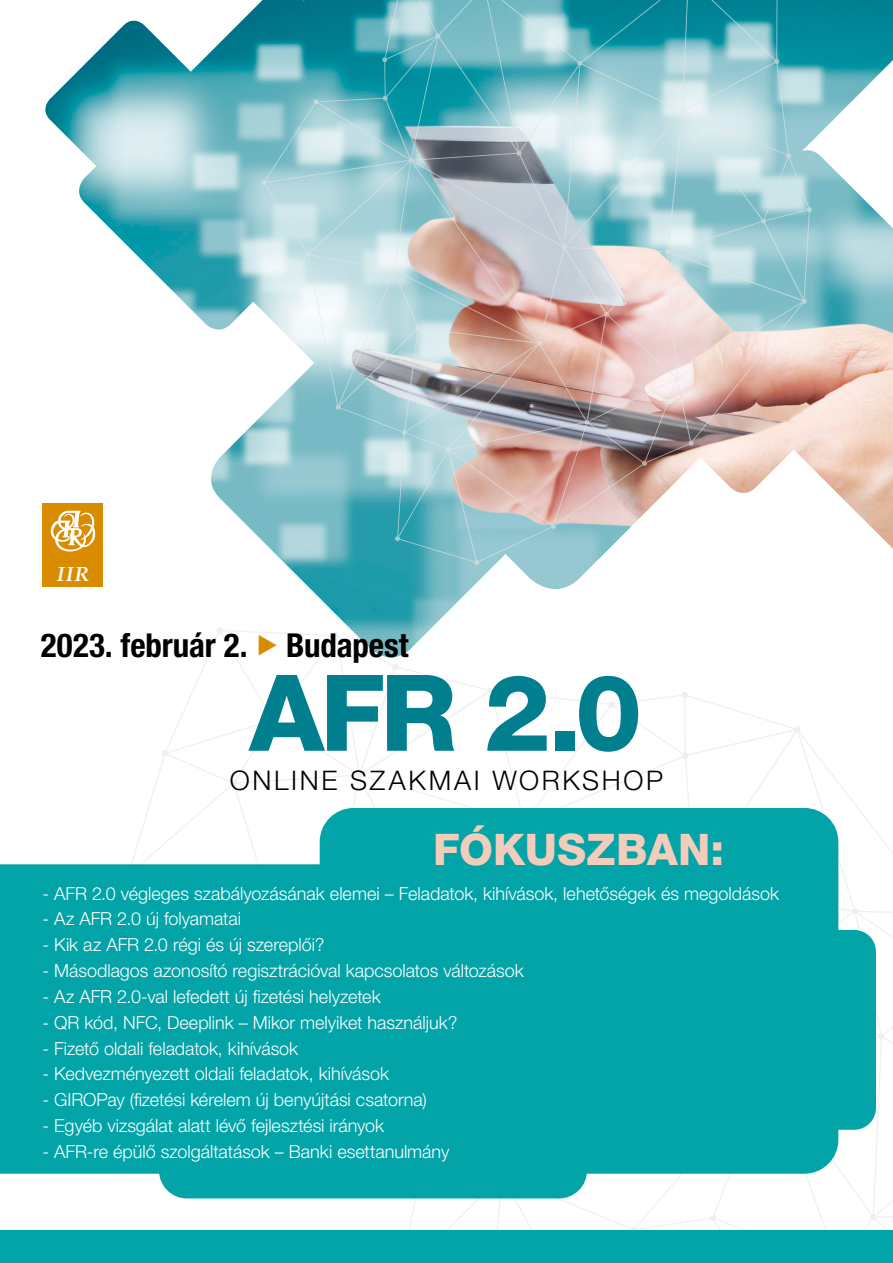
<style>
.page{position:relative;width:893px;height:1263px;background:#fff}
.page>*{position:absolute;margin:0;border:0;box-sizing:border-box;transform-origin:0 0}
.t1{font:800 106.05px "Helvetica Neue LT Pro";color:#017f8f}
.t2{font:800 43.65px "Helvetica Neue LT Pro";color:#f3cdbc}
.t3{font:700 condensed 33px "Helvetica Neue LT Pro";letter-spacing:-.005em;color:#000}
.t4{font:300 27px "Helvetica Neue LT Pro";letter-spacing:.095em;color:#000}
.t5{font:italic 700 20.25px "Palatino Linotype";color:#fff}
.t6{font:300 18px "Helvetica Neue LT Pro";color:#fff}
.s1{font-family:"Bosch Sans";font-weight:300;font-stretch:normal;color:#d98c00}
</style>
<div class="page">
<svg style="left:131px;top:669px;width:762px;height:561px"></svg>
<div style="left:0;top:1230px;width:893px;height:33px;background:#02a4a8"></div>
<img style="left:42px;top:0;width:851px;height:669px">
<img style="left:261px;top:0;width:551px;height:565px">
<div style="left:43px;top:503px;width:60px;height:56px;background:#d98c00"></div>
<svg style="left:50px;top:511px;width:46px;height:41px"></svg>
<div style="left:43px;top:561px;width:60px;height:26px;background:#d98c00"></div>
<div style="left:0;top:864px;width:320px;height:310px;background:#02a4a8"></div>
<div style="left:320px;top:808px;width:518px;height:366px;background:#02a4a8;border-radius:34px"></div>
<div style="left:159px;top:963px;width:428px;height:235px;background:#02a4a8;border-radius:28px"></div>
<div style="left:579px;top:930px;width:297px;height:200px;background:#02a4a8;border-radius:22px"></div>
<p class="t5" style="left:57px;top:560px;width:34px">IIR</p>
<h3 class="t3" style="left:41px;top:625px;width:369px">2023. február 2. <span class="s1">▶</span> Budapest</h3>
<h1 class="t1" style="left:249px;top:650px;width:394px">AFR 2.0</h1>
<h3 class="t4" style="left:230px;top:764px;width:435px">ONLINE SZAKMAI WORKSHOP</h3>
<h2 class="t2" style="left:433px;top:824px;width:292px">FÓKUSZBAN:</h2>
<p class="t6" style="left:43px;top:882px;width:738px">- AFR 2.0 végleges szabályozásának elemei – Feladatok, kihívások, lehetőségek és megoldások</p>
<p class="t6" style="left:43px;top:908px;width:200px">- Az AFR 2.0 új folyamatai</p>
<p class="t6" style="left:43px;top:934px;width:283px">- Kik az AFR 2.0 régi és új szereplői?</p>
<p class="t6" style="left:43px;top:960px;width:483px">- Másodlagos azonosító regisztrációval kapcsolatos változások</p>
<p class="t6" style="left:43px;top:985px;width:340px">- Az AFR 2.0-val lefedett új fizetési helyzetek</p>
<p class="t6" style="left:43px;top:1011px;width:416px">- QR kód, NFC, Deeplink – Mikor melyiket használjuk?</p>
<p class="t6" style="left:43px;top:1037px;width:257px">- Fizető oldali feladatok, kihívások</p>
<p class="t6" style="left:43px;top:1063px;width:348px">- Kedvezményezett oldali feladatok, kihívások</p>
<p class="t6" style="left:43px;top:1089px;width:386px">- GIROPay (fizetési kérelem új benyújtási csatorna)</p>
<p class="t6" style="left:43px;top:1115px;width:343px">- Egyéb vizsgálat alatt lévő fejlesztési irányok</p>
<p class="t6" style="left:43px;top:1140px;width:408px">- AFR-re épülő szolgáltatások – Banki esettanulmány</p>
</div>
